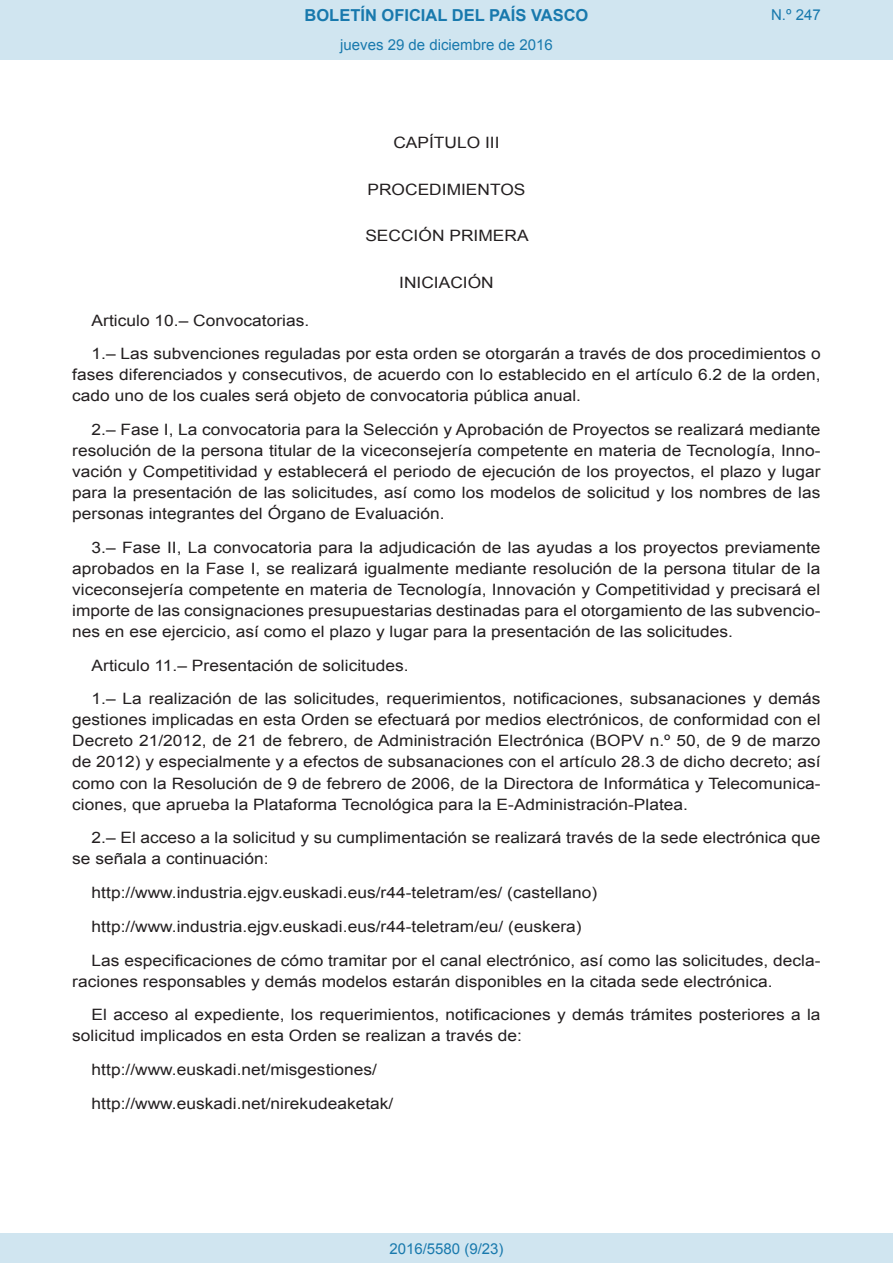
<style>
.page{position:relative;width:893px;height:1263px;background:#fff}
.page>*{position:absolute;margin:0;border:0;box-sizing:border-box;transform-origin:0 0}
.t1{font:700 16.5px "Arial";color:#1879ad}
.BOPVDetalle{font:15.6px/21px "Arial";color:#231f20;text-align:justify;scale:1.11 1}
.BOPVClave{font:15.6px "Arial";color:#231f20;scale:1.11 1}
.Paginacion_Centro{font:15px "Arial";color:#1879ad}
</style>
<div class="page">
<div style="left:0;top:0;width:893px;height:60px;background:#d0e5f0"></div>
<div style="left:0;top:1233px;width:893px;height:30px;background:#d0e5f0"></div>
<p class="t1" style="left:305px;top:4px;width:285px">BOLETÍN OFICIAL DEL PAÍS VASCO</p>
<p class="Paginacion_Centro" style="left:340px;top:35px;width:214px">jueves 29 de diciembre de 2016</p>
<p class="BOPVClave" style="left:393px;top:132px;width:97px">CAPÍTULO III</p>
<p class="BOPVClave" style="left:367px;top:179px;width:144px">PROCEDIMIENTOS</p>
<p class="BOPVClave" style="left:365px;top:225px;width:148px">SECCIÓN PRIMERA</p>
<p class="BOPVClave" style="left:399px;top:272px;width:87px">INICIACIÓN</p>
<p class="Paginacion_Centro" style="left:771px;top:5px;width:51px">N.º 247</p>
<p class="BOPVDetalle" style="left:92px;top:310px;width:198px">Articulo 10.– Convocatorias.</p>
<p class="BOPVDetalle" style="left:72px;top:344px;width:676px;text-indent:19px">1.– Las subvenciones reguladas por esta orden se otorgarán a través de dos procedimientos o fases diferenciados y consecutivos, de acuerdo con lo establecido en el artículo 6.2 de la orden, cado uno de los cuales será objeto de convocatoria pública anual.</p>
<p class="BOPVDetalle" style="left:72px;top:419px;width:676px;text-indent:19px">2.– Fase I, La convocatoria para la Selección y Aprobación de Proyectos se realizará mediante resolución de la persona titular de la viceconsejería competente en materia de Tecnología, Inno&shy;vación y Competitividad y establecerá el periodo de ejecución de los proyectos, el plazo y lugar para la presentación de las solicitudes, así como los modelos de solicitud y los nombres de las personas integrantes del Órgano de Evaluación.</p>
<p class="BOPVDetalle" style="left:72px;top:537px;width:676px;text-indent:19px">3.– Fase II, La convocatoria para la adjudicación de las ayudas a los proyectos previamente aprobados en la Fase I, se realizará igualmente mediante resolución de la persona titular de la viceconsejería competente en materia de Tecnología, Innovación y Competitividad y precisará el importe de las consignaciones presupuestarias destinadas para el otorgamiento de las subvencio&shy;nes en ese ejercicio, así como el plazo y lugar para la presentación de las solicitudes.</p>
<p class="BOPVDetalle" style="left:92px;top:655px;width:287px">Articulo 11.– Presentación de solicitudes.</p>
<p class="BOPVDetalle" style="left:72px;top:689px;width:676px;text-indent:19px">1.– La realización de las solicitudes, requerimientos, notificaciones, subsanaciones y demás gestiones implicadas en esta Orden se efectuará por medios electrónicos, de conformidad con el Decreto 21/2012, de 21 de febrero, de Administración Electrónica (BOPV n.º 50, de 9 de marzo de 2012) y especialmente y a efectos de subsanaciones con el artículo 28.3 de dicho decreto; así como con la Resolución de 9 de febrero de 2006, de la Directora de Informática y Telecomunica&shy;ciones, que aprueba la Plataforma Tecnológica para la E-Administración-Platea.</p>
<p class="BOPVDetalle" style="left:72px;top:827px;width:676px;text-indent:19px">2.– El acceso a la solicitud y su cumplimentación se realizará través de la sede electrónica que se señala a continuación:</p>
<p class="BOPVDetalle" style="left:92px;top:882px;width:457px">http://www.industria.ejgv.euskadi.eus/r44-teletram/es/ (castellano)</p>
<p class="BOPVDetalle" style="left:92px;top:916px;width:443px">http://www.industria.ejgv.euskadi.eus/r44-teletram/eu/ (euskera)</p>
<p class="BOPVDetalle" style="left:72px;top:950px;width:676px;text-indent:19px">Las especificaciones de cómo tramitar por el canal electrónico, así como las solicitudes, decla&shy;raciones responsables y demás modelos estarán disponibles en la citada sede electrónica.</p>
<p class="BOPVDetalle" style="left:72px;top:1004px;width:676px;text-indent:19px">El acceso al expediente, los requerimientos, notificaciones y demás trámites posteriores a la solicitud implicados en esta Orden se realizan a través de:</p>
<p class="BOPVDetalle" style="left:92px;top:1059px;width:259px">http://www.euskadi.net/misgestiones/</p>
<p class="BOPVDetalle" style="left:92px;top:1093px;width:273px">http://www.euskadi.net/nirekudeaketak/</p>
<p class="Paginacion_Centro" style="left:389px;top:1238px;width:116px">2016/5580 (9/23)</p>
</div>
